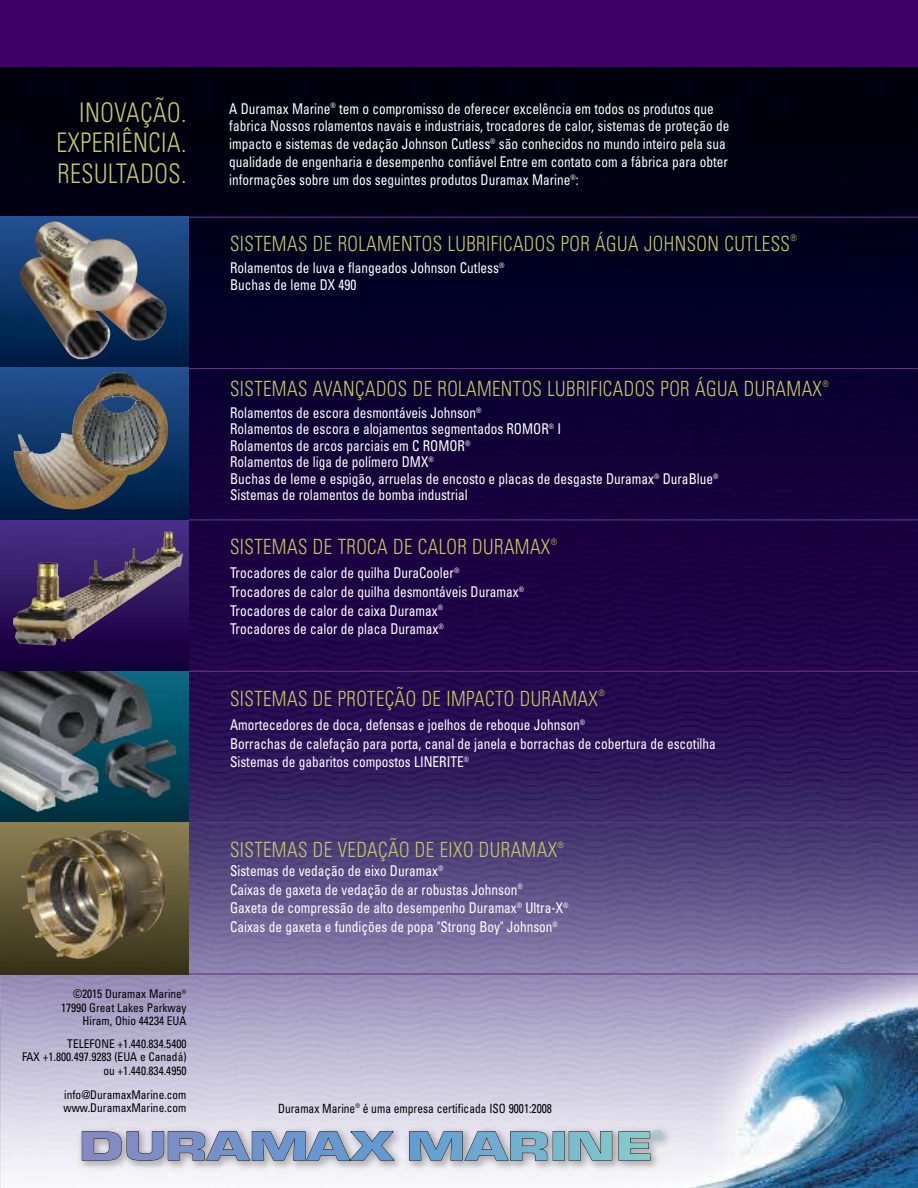
<style>
.page{position:relative;width:918px;height:1188px;background:#fff}
.page>*{position:absolute;margin:0;border:0;box-sizing:border-box;transform-origin:0 0}
.t1{font:300 condensed 27px/30.8px "Univers";letter-spacing:.02em;color:#c8c966;text-align:justify;scale:.9 1}
.t2{font:300 condensed 21px "Univers";letter-spacing:.02em;color:#c8c966;scale:.9 1}
.t3{font:condensed 14.85px/18.8px "Univers";color:#fff;scale:.9 1}
.t4{font:condensed 12.75px "Univers";color:#000;scale:.9 1}
.t5{font:condensed 12px/13.5px "Univers";color:#000;text-align:right;scale:.95 1}
.t6{font:300 condensed 9px "Univers";color:#c8c966;scale:.9 1}
</style>
<div class="page">
<img style="left:0;top:68px;width:918px;height:1120px">
<hr style="left:0;top:217px;width:918px;height:1px;background:#643386">
<hr style="left:0;top:368px;width:918px;height:1px;background:#643386">
<hr style="left:0;top:519px;width:918px;height:1px;background:#643386">
<hr style="left:0;top:671px;width:918px;height:1px;background:#643386">
<svg style="left:81px;top:1130px;width:581px;height:31px;background:#8ea7c1"></svg>
<hr style="left:0;top:973px;width:918px;height:2px;background:#643386">
<hr style="left:0;top:822px;width:918px;height:1px;background:#643386">
<div style="left:0;top:0;width:918px;height:68px;background:#3d0068"></div>
<img style="left:0;top:216px;width:188px;height:152px">
<svg style="left:0;top:520px;width:188px;height:151px;background:#3d2661"></svg>
<div style="left:0;top:671px;width:188px;height:152px;background:linear-gradient(to bottom,#086b85,#00303e)"></div>
<div style="left:0;top:823px;width:188px;height:151px;background:linear-gradient(to bottom,#8d7f55,#363119)"></div>
<img style="left:19px;top:221px;width:148px;height:139px">
<div style="left:0;top:368px;width:188px;height:152px;background:linear-gradient(to bottom,#235292,#001b41)"></div>
<img style="left:14px;top:372px;width:154px;height:138px">
<img style="left:13px;top:563px;width:81px;height:63px">
<img style="left:0;top:671px;width:176px;height:141px">
<img style="left:21px;top:829px;width:145px;height:130px">
<h1 class="t1" style="left:57px;top:99px;width:146px;text-indent:23px">INOVAÇÃO.<br>EXPERIÊNCIA.<br>RESULTADOS.</h1>
<p class="t5" style="left:61px;top:988px;width:134px">©2015 Duramax Marine<sup>®<br></sup>17990 Great Lakes Parkway<br>Hiram, Ohio 44234 EUA</p>
<p class="t5" style="left:22px;top:1037px;width:175px">TELEFONE +1.440.834.5400<br>FAX +1.800.497.9283 (EUA e Canadá) ou +1.440.834.4950</p>
<p class="t5" style="left:64px;top:1088px;width:131px;text-align:left">info@DuramaxMarine.com www.DuramaxMarine.com</p>
<p class="t3" style="left:229px;top:101px;width:557px;line-height:18px">A Duramax Marine<sup>®</sup> tem o compromisso de oferecer excelência em todos os produtos que fabrica Nossos rolamentos navais e industriais, trocadores de calor, sistemas de proteção de impacto e sistemas de vedação Johnson Cutless<sup>®</sup> são conhecidos no mundo inteiro pela sua qualidade de engenharia e desempenho confiável Entre em contato com a fábrica para obter informações sobre um dos seguintes produtos Duramax Marine<sup>®</sup>:</p>
<h2 class="t2" style="left:230px;top:236px;width:624px">SISTEMAS DE ROLAMENTOS LUBRIFICADOS POR ÁGUA JOHNSON CUTLESS</h2>
<p class="t6" style="left:790px;top:235px;width:9px">®</p>
<p class="t3" style="left:230px;top:261px;width:306px;line-height:17.1px">Rolamentos de luva e flangeados Johnson Cutless<sup>®<br></sup>Buchas de leme DX 490</p>
<h2 class="t2" style="left:230px;top:381px;width:659px">SISTEMAS AVANÇADOS DE ROLAMENTOS LUBRIFICADOS POR ÁGUA DURAMAX</h2>
<p class="t6" style="left:822px;top:380px;width:9px">®</p>
<p class="t3" style="left:230px;top:406px;width:544px;line-height:16.5px">Rolamentos de escora desmontáveis Johnson<sup>®<br></sup>Rolamentos de escora e alojamentos segmentados ROMOR<sup>®</sup> I<br>Rolamentos de arcos parciais em C ROMOR<sup>®<br></sup>Rolamentos de liga de polímero DMX<sup>®<br></sup>Buchas de leme e espigão, arruelas de encosto e placas de desgaste Duramax<sup>®</sup> DuraBlue<sup>® </sup>Sistemas de rolamentos de bomba industrial</p>
<h2 class="t2" style="left:230px;top:539px;width:358px">SISTEMAS DE TROCA DE CALOR DURAMAX</h2>
<p class="t6" style="left:551px;top:538px;width:9px">®</p>
<p class="t3" style="left:230px;top:565px;width:328px">Trocadores de calor de quilha DuraCooler<sup>®<br></sup>Trocadores de calor de quilha desmontáveis Duramax<sup>® </sup>Trocadores de calor de caixa Duramax<sup>®<br></sup>Trocadores de calor de placa Duramax<sup>®</sup></p>
<h2 class="t2" style="left:230px;top:691px;width:410px">SISTEMAS DE PROTEÇÃO DE IMPACTO DURAMAX</h2>
<p class="t6" style="left:598px;top:690px;width:9px">®</p>
<p class="t3" style="left:230px;top:716px;width:541px">Amortecedores de doca, defensas e joelhos de reboque Johnson<sup>®<br></sup>Borrachas de calefação para porta, canal de janela e borrachas de cobertura de escotilha<br>Sistemas de gabaritos compostos LINERITE<sup>®</sup></p>
<h2 class="t2" style="left:230px;top:842px;width:365px">SISTEMAS DE VEDAÇÃO DE EIXO DURAMAX</h2>
<p class="t6" style="left:558px;top:841px;width:9px">®</p>
<p class="t3" style="left:230px;top:863px;width:378px">Sistemas de vedação de eixo Duramax<sup>®<br></sup>Caixas de gaxeta de vedação de ar robustas Johnson<sup>®<br></sup>Gaxeta de compressão de alto desempenho Duramax<sup>®</sup> Ultra-X<sup>® </sup>Caixas de gaxeta e fundições de popa "Strong Boy" Johnson<sup>®</sup></p>
<p class="t4" style="left:278px;top:1103px;width:306px">Duramax Marine<sup>®</sup> é uma empresa certificada ISO 9001:2008</p>
</div>
